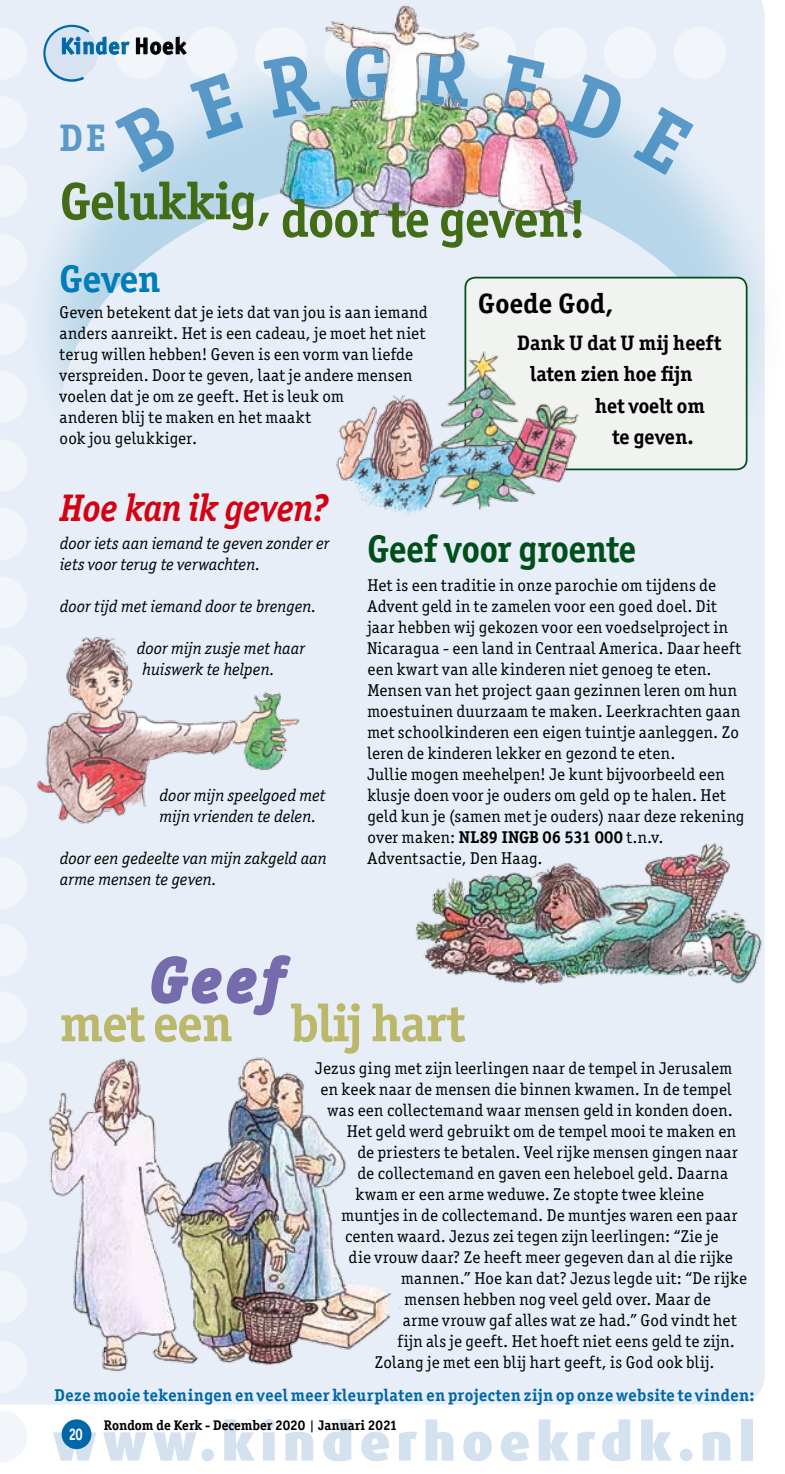
<style>
.page{position:relative;width:785px;height:1474px;background:#fff}
.page>*{position:absolute;margin:0;border:0;box-sizing:border-box;transform-origin:0 0}
.t1{font:italic 700 61.25px "Officina Ser ITC";color:#766bad}
.t2{font:700 52.5px "Officina Ser ITC";letter-spacing:-.01em;color:#426c16}
.t3{font:900 52.5px "Dax OT";letter-spacing:.11em;color:#cadaec}
.t4{font:700 52.5px "Officina Ser ITC";letter-spacing:-.02em;color:#bbb76b}
.t5{font:700 38.5px "Officina Ser ITC";letter-spacing:-.005em;color:#004f1b;scale:.94 1}
.t6{font:italic 700 38.5px "Officina Ser ITC";letter-spacing:-.005em;color:#d50011;scale:.93 1}
.t7{font:700 38.5px "Officina Ser ITC";letter-spacing:.01em;color:#007cb8}
.t8{font:700 38.5px "Officina Ser ITC";color:#5b99c8}
.t9{font:700 28px "Officina Ser ITC";letter-spacing:.01em;color:#000}
.t10{font:700 23.1px "Officina San ITC";letter-spacing:.04em;color:#0068a9}
.t11{font:700 21px/31.5px "Officina Ser ITC";color:#000}
.t12{font:17.15px/21px "Officina Ser ITC";letter-spacing:.02em;color:#000}
.t13{font:italic 17.15px/21px "Officina Ser ITC";letter-spacing:.005em;color:#000}
.t14{font:700 17.15px "Officina Ser ITC";letter-spacing:.025em;color:#0068a9}
.t15{font:700 16.8px "Officina San ITC";color:#fff;scale:.8 1}
.t16{font:700 14px "Officina Ser ITC";color:#000}
.s1{color:#000}
.s2{font-weight:700}
.s3{font-weight:400}
</style>
<div class="page">
<div style="left:0;top:0;width:764px;height:1404px;background:#e7eef7"></div>
<div style="left:115px;top:27px;width:52px;height:52px;background:#f2f6fa;border-radius:50%"></div>
<div style="left:254px;top:27px;width:53px;height:52px;background:#f2f6fa;border-radius:50%"></div>
<div style="left:184px;top:27px;width:53px;height:52px;background:#f2f6fa;border-radius:50%"></div>
<div style="left:673px;top:27px;width:52px;height:52px;background:#f2f6fa;border-radius:50%"></div>
<div style="left:603px;top:27px;width:52px;height:52px;background:#f2f6fa;border-radius:50%"></div>
<svg style="left:0;top:924px;width:27px;height:52px"></svg>
<svg style="left:0;top:785px;width:27px;height:53px"></svg>
<svg style="left:0;top:857px;width:27px;height:52px"></svg>
<svg style="left:0;top:715px;width:22px;height:53px"></svg>
<svg style="left:0;top:645px;width:22px;height:52px"></svg>
<svg style="left:0;top:507px;width:16px;height:53px"></svg>
<svg style="left:0;top:576px;width:27px;height:52px"></svg>
<svg style="left:0;top:370px;width:16px;height:53px"></svg>
<svg style="left:0;top:439px;width:16px;height:53px"></svg>
<svg style="left:0;top:303px;width:16px;height:52px"></svg>
<svg style="left:0;top:234px;width:16px;height:52px"></svg>
<svg style="left:0;top:96px;width:16px;height:52px"></svg>
<svg style="left:0;top:165px;width:16px;height:52px"></svg>
<svg style="left:0;top:27px;width:27px;height:53px"></svg>
<svg style="left:0;top:1410px;width:27px;height:52px"></svg>
<svg style="left:0;top:1270px;width:27px;height:52px"></svg>
<svg style="left:0;top:1340px;width:27px;height:52px"></svg>
<svg style="left:0;top:1200px;width:27px;height:52px"></svg>
<svg style="left:0;top:1131px;width:27px;height:52px"></svg>
<svg style="left:0;top:991px;width:27px;height:52px"></svg>
<svg style="left:0;top:1061px;width:27px;height:52px"></svg>
<svg style="left:41px;top:22px;width:89px;height:12px"></svg>
<div style="left:62px;top:1419px;width:29px;height:29px;background:#0068a9;border-radius:50%"></div>
<div style="left:16px;top:34px;width:768px;height:579px;background:#007cb8;opacity:.21"></div>
<div style="left:60px;top:177px;width:684px;height:491px;background:#e7eef7;border-radius:50%"></div>
<img style="left:280px;top:1px;width:307px;height:217px">
<div style="left:465px;top:277px;width:281px;height:192px;background:#f0f3ef;border-radius:10px"></div>
<div style="left:464px;top:277px;width:283px;height:193px;border:2px solid #004f1b;border-radius:10px"></div>
<img style="left:22px;top:629px;width:295px;height:197px">
<img style="left:336px;top:345px;width:247px;height:170px">
<img style="left:411px;top:838px;width:354px;height:154px">
<img style="left:42px;top:1054px;width:358px;height:321px">
<svg style="left:149px;top:928px;width:143px;height:89px;background:#d1d4e8"></svg>
<svg style="left:115px;top:102px;width:64px;height:71px;background:#dbe7f3"></svg>
<svg style="left:190px;top:73px;width:53px;height:66px;background:#d7e5f2"></svg>
<svg style="left:263px;top:53px;width:57px;height:65px"></svg>
<svg style="left:344px;top:44px;width:48px;height:63px;background:#d1dee3"></svg>
<svg style="left:420px;top:45px;width:52px;height:62px;background:#d0dee7"></svg>
<img style="left:496px;top:55px;width:49px;height:64px">
<svg style="left:563px;top:74px;width:64px;height:70px;background:#d6e2ef"></svg>
<svg style="left:633px;top:107px;width:60px;height:68px;background:#dbe8f3"></svg>
<h3 class="t10" style="left:60px;top:32px;width:127px">Kinder <span class="s1">Hoek</span></h3>
<h3 class="t8" style="left:60px;top:115px;width:48px">DE</h3>
<h2 class="t2" style="left:60px;top:187px;width:527px">Gelukkig, door te geven!</h2>
<h3 class="t7" style="left:60px;top:255px;width:103px">Geven</h3>
<p class="t12" style="left:60px;top:301px;width:369px">Geven betekent dat je iets dat van jou is aan iemand anders aanreikt. Het is een cadeau, je moet het niet terug willen hebben! Geven is een vorm van liefde verspreiden. Door te geven, laat je andere mensen voelen dat je om ze geeft. Het is leuk om<br>anderen blij te maken en het maakt<br>ook jou gelukkiger.</p>
<h3 class="t9" style="left:478px;top:286px;width:137px">Goede God,</h3>
<p class="t11" style="left:530px;top:326px;width:192px;text-indent:-13px">Dank U dat U mij heeft laten zien hoe fijn</p>
<p class="t11" style="left:595px;top:389px;width:111px;text-align:center">het voelt om te geven.</p>
<h3 class="t6" style="left:60px;top:485px;width:290px">Hoe kan ik geven?</h3>
<p class="t13" style="left:60px;top:532px;width:271px">door iets aan iemand te geven zonder er iets voor terug te verwachten.</p>
<p class="t13" style="left:60px;top:595px;width:258px">door tijd met iemand door te brengen.</p>
<p class="t13" style="left:142px;top:637px;width:164px;text-indent:-5px">door mijn zusje met haar huiswerk te helpen.</p>
<p class="t13" style="left:159px;top:784px;width:167px">door mijn speelgoed met mijn vrienden te delen.</p>
<p class="t13" style="left:60px;top:847px;width:268px">door een gedeelte van mijn zakgeld aan arme mensen te geven.</p>
<h3 class="t5" style="left:367px;top:525px;width:287px">Geef voor groente</h3>
<p class="t12" style="left:367px;top:574px;width:378px">Het is een traditie in onze parochie om tijdens de Advent geld in te zamelen voor een goed doel. Dit jaar hebben wij gekozen voor een voedselproject in Nicaragua - een land in Centraal America. Daar heeft een kwart van alle kinderen niet genoeg te eten.<br>Mensen van het project gaan gezinnen leren om hun moestuinen duurzaam te maken. Leerkrachten gaan met schoolkinderen een eigen tuintje aanleggen. Zo leren de kinderen lekker en gezond te eten.<br>Jullie mogen meehelpen! Je kunt bijvoorbeeld een klusje doen voor je ouders om geld op te halen. Het geld kun je (samen met je ouders) naar deze rekening over maken: <span class="s2">NL89 INGB 06 531 000</span> t.n.v.<br>Adventsactie, Den Haag.</p>
<h1 class="t1" style="left:150px;top:943px;width:134px">Geef</h1>
<h2 class="t4" style="left:60px;top:991px;width:406px">met een blij hart</h2>
<p class="t12" style="left:315px;top:1057px;width:418px">Jezus ging met zijn leerlingen naar de tempel in Jerusalem</p>
<p class="t12" style="left:320px;top:1078px;width:412px">en keek naar de mensen die binnen kwamen. In de tempel</p>
<p class="t12" style="left:327px;top:1099px;width:406px">was een collectemand waar mensen geld in konden doen.</p>
<p class="t12" style="left:347px;top:1120px;width:390px">Het geld werd gebruikt om de tempel mooi te maken en</p>
<p class="t12" style="left:357px;top:1141px;width:382px">de priesters te betalen. Veel rijke mensen gingen naar</p>
<p class="t12" style="left:357px;top:1162px;width:372px">de collectemand en gaven een heleboel geld. Daarna</p>
<p class="t12" style="left:355px;top:1183px;width:350px">kwam er een arme weduwe. Ze stopte twee kleine</p>
<p class="t12" style="left:341px;top:1204px;width:397px">muntjes in de collectemand. De muntjes waren een paar</p>
<p class="t12" style="left:345px;top:1225px;width:375px">centen waard. Jezus zei tegen zijn leerlingen: “Zie je</p>
<p class="t12" style="left:348px;top:1246px;width:385px">die vrouw daar? Ze heeft meer gegeven dan al die rijke</p>
<p class="t12" style="left:401px;top:1267px;width:347px">mannen.” Hoe kan dat? Jezus legde uit: “De rijke</p>
<p class="t12" style="left:404px;top:1288px;width:307px">mensen hebben nog veel geld over. Maar de</p>
<p class="t12" style="left:403px;top:1309px;width:335px">arme vrouw gaf alles wat ze had.” God vindt het</p>
<p class="t12" style="left:397px;top:1330px;width:338px">fijn als je geeft. Het hoeft niet eens geld te zijn.</p>
<p class="t12" style="left:375px;top:1351px;width:341px">Zolang je met een blij hart geeft, is God ook blij.</p>
<p class="t14" style="left:55px;top:1384px;width:701px">Deze mooie tekeningen en veel meer kleurplaten en projecten zijn op onze website te vinden:</p>
<h2 class="t3" style="left:53px;top:1408px;width:704px">www.kinderhoekrdk.nl</h2>
<p class="t16" style="left:104px;top:1416px;width:295px">Rondom de Kerk - December 2020 <span class="s3">|</span> Januari 2021</p>
<p class="t15" style="left:69px;top:1423px;width:19px">20</p>
</div>
